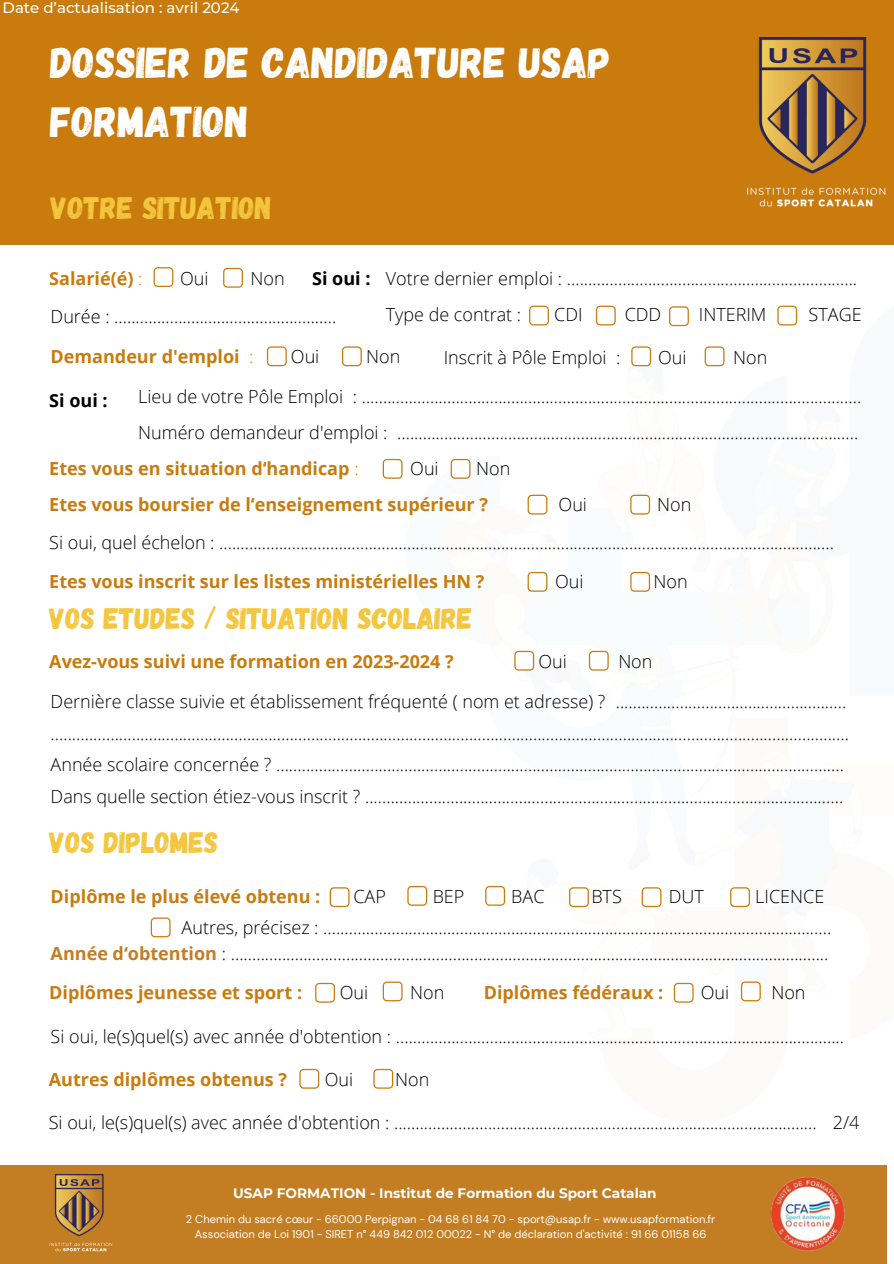
<style>
.page{position:relative;width:894px;height:1264px;background:#fff}
.page>*{position:absolute;margin:0;border:0;box-sizing:border-box;transform-origin:0 0}
.t1{font:43.05px/59.7px "Gagalin";color:#fff}
.t2{font:31.05px "Gagalin";color:#f3c63e}
.t3{font:29.55px "Gagalin";color:#f3c63e}
.t4{font:300 18px/31.5px "Open Sans";color:#000}
.t5{font:700 18px "Open Sans";color:#c97b0d}
.t6{font:700 18px "Open Sans";color:#000}
.t7{font:500 15px "Montserrat";color:#fff}
.t8{font:700 13.65px "Montserrat";color:#fff}
.t9{font:11.1px "DM Sans";color:#fff}
.s1{font-weight:300}
.s2{font-weight:700;color:#c37d23}
</style>
<div class="page">
<div style="left:0;top:0;width:893px;height:245px;background:#c97b0d"></div>
<svg style="left:153px;top:267px;width:20px;height:20px"></svg>
<svg style="left:223px;top:268px;width:20px;height:20px"></svg>
<svg style="left:529px;top:305px;width:19px;height:20px"></svg>
<svg style="left:595px;top:305px;width:20px;height:20px"></svg>
<svg style="left:669px;top:306px;width:19px;height:20px"></svg>
<svg style="left:777px;top:305px;width:20px;height:20px"></svg>
<svg style="left:267px;top:346px;width:20px;height:20px"></svg>
<svg style="left:342px;top:346px;width:20px;height:20px"></svg>
<svg style="left:631px;top:346px;width:20px;height:20px"></svg>
<svg style="left:704px;top:346px;width:20px;height:20px"></svg>
<svg style="left:382px;top:459px;width:20px;height:20px"></svg>
<svg style="left:450px;top:459px;width:20px;height:20px"></svg>
<svg style="left:588px;top:651px;width:20px;height:19px"></svg>
<svg style="left:514px;top:651px;width:20px;height:19px"></svg>
<img style="left:747px;top:37px;width:138px;height:170px">
<div style="left:0;top:1165px;width:886px;height:98px;background:#c37d23"></div>
<img style="left:770px;top:1176px;width:75px;height:74px">
<img style="left:49px;top:1174px;width:63px;height:76px">
<svg style="left:329px;top:887px;width:20px;height:20px"></svg>
<svg style="left:407px;top:886px;width:20px;height:19px"></svg>
<svg style="left:485px;top:886px;width:20px;height:19px"></svg>
<svg style="left:569px;top:887px;width:19px;height:20px"></svg>
<svg style="left:641px;top:887px;width:20px;height:20px"></svg>
<svg style="left:730px;top:887px;width:19px;height:20px"></svg>
<svg style="left:151px;top:917px;width:19px;height:20px"></svg>
<svg style="left:315px;top:982px;width:20px;height:20px"></svg>
<svg style="left:382px;top:981px;width:20px;height:20px"></svg>
<svg style="left:673px;top:982px;width:20px;height:20px"></svg>
<svg style="left:740px;top:981px;width:20px;height:20px"></svg>
<svg style="left:299px;top:1068px;width:20px;height:20px"></svg>
<svg style="left:527px;top:494px;width:20px;height:20px"></svg>
<svg style="left:630px;top:494px;width:20px;height:20px"></svg>
<svg style="left:373px;top:1068px;width:20px;height:20px"></svg>
<svg style="left:527px;top:572px;width:20px;height:19px"></svg>
<svg style="left:630px;top:572px;width:20px;height:19px"></svg>
<h4 class="t7" style="left:3px;top:-1px;width:238px">Date d’actualisation : avril 2024</h4>
<h1 class="t1" style="left:51px;top:31px;width:562px">DOSSIER DE CANDIDATURE USAP<br>FORMATION</h1>
<h2 class="t2" style="left:51px;top:187px;width:223px">VOTRE SITUATION</h2>
<h5 class="t5" style="left:49px;top:266px;width:95px">Salarié(é) <span class="s1">:</span></h5>
<h5 class="t4" style="left:180px;top:262px;width:30px">Oui</h5>
<h5 class="t4" style="left:250px;top:262px;width:36px">Non</h5>
<p class="t6" style="left:312px;top:266px;width:60px">Si oui :</p>
<p class="t4" style="left:385px;top:260px;width:473px;line-height:36px">Votre dernier emploi : ....................................................................<br>Type de contrat :</p>
<p class="t4" style="left:554px;top:299px;width:30px">CDI</p>
<p class="t4" style="left:624px;top:299px;width:38px">CDD</p>
<p class="t4" style="left:698px;top:299px;width:69px">INTERIM</p>
<p class="t4" style="left:808px;top:299px;width:54px">STAGE</p>
<h4 class="t4" style="left:51px;top:301px;width:287px">Durée : ....................................................</h4>
<h4 class="t5" style="left:51px;top:344px;width:204px">Demandeur d'emploi <span class="s1">:</span></h4>
<h4 class="t4" style="left:291px;top:340px;width:30px">Oui</h4>
<h4 class="t4" style="left:366px;top:340px;width:36px">Non</h4>
<p class="t4" style="left:443px;top:341px;width:178px">Inscrit à Pôle Emploi :</p>
<p class="t4" style="left:657px;top:341px;width:30px">Oui</p>
<p class="t4" style="left:733px;top:341px;width:36px">Non</p>
<h3 class="t6" style="left:49px;top:388px;width:60px">Si oui :</h3>
<h4 class="t4" style="left:138px;top:378px;width:724px;line-height:36px">Lieu de votre Pôle Emploi : .....................................................................................................................<br>Numéro demandeur d'emploi : ............................................................................................................</h4>
<p class="t5" style="left:49px;top:455px;width:311px">Etes vous en situation d‘handicap <span class="s1">:</span></p>
<p class="t4" style="left:410px;top:452px;width:30px">Oui</p>
<p class="t4" style="left:476px;top:452px;width:36px">Non</p>
<h4 class="t5" style="left:49px;top:491px;width:440px">Etes vous boursier de l‘enseignement supérieur ?</h4>
<h4 class="t4" style="left:558px;top:488px;width:30px">Oui</h4>
<h4 class="t4" style="left:657px;top:488px;width:36px">Non</h4>
<p class="t4" style="left:49px;top:526px;width:786px">Si oui, quel échelon : ................................................................................................................................................</p>
<p class="t5" style="left:49px;top:568px;width:436px">Etes vous inscrit sur les listes ministérielles HN ?</p>
<p class="t4" style="left:555px;top:565px;width:30px">Oui</p>
<p class="t4" style="left:653px;top:565px;width:36px">Non</p>
<p class="t3" style="left:49px;top:599px;width:424px">VOS ETUDES / SITUATION SCOLAIRE</p>
<p class="t5" style="left:49px;top:649px;width:406px">Avez-vous suivi une formation en 2023-2024 ?</p>
<p class="t4" style="left:538px;top:645px;width:30px">Oui</p>
<p class="t4" style="left:618px;top:645px;width:36px">Non</p>
<p class="t4" style="left:51px;top:685px;width:799px">Dernière classe suivie et établissement fréquenté ( nom et adresse) ? ...................................................... ...........................................................................................................................................................................................<br>Année scolaire concernée ? .....................................................................................................................................<br>Dans quelle section étiez-vous inscrit ? ................................................................................................................</p>
<h4 class="t3" style="left:49px;top:823px;width:170px">VOS DIPLOMES</h4>
<p class="t5" style="left:51px;top:884px;width:271px">Diplôme le plus élevé obtenu :</p>
<p class="t4" style="left:353px;top:880px;width:34px">CAP</p>
<p class="t4" style="left:432px;top:880px;width:33px">BEP</p>
<p class="t4" style="left:511px;top:880px;width:35px">BAC</p>
<p class="t4" style="left:591px;top:880px;width:32px">BTS</p>
<p class="t4" style="left:668px;top:880px;width:37px">DUT</p>
<p class="t4" style="left:755px;top:880px;width:70px">LICENCE</p>
<p class="t4" style="left:51px;top:914px;width:782px;line-height:25.2px;text-align:right">Autres, précisez : .......................................................................................................................<br><span class="s2">Année d‘obtention</span> : ............................................................................................................................................</p>
<h3 class="t5" style="left:49px;top:979px;width:254px">Diplômes jeunesse et sport :</h3>
<h3 class="t4" style="left:339px;top:976px;width:30px">Oui</h3>
<h3 class="t4" style="left:410px;top:976px;width:36px">Non</h3>
<h4 class="t5" style="left:483px;top:979px;width:181px">Diplômes fédéraux :</h4>
<h4 class="t4" style="left:700px;top:976px;width:30px">Oui</h4>
<h4 class="t4" style="left:771px;top:976px;width:36px">Non</h4>
<h4 class="t4" style="left:51px;top:1019px;width:794px">Si oui, le(s)quel(s) avec année d'obtention : .........................................................................................................</h4>
<p class="t5" style="left:49px;top:1066px;width:239px">Autres diplômes obtenus ?</p>
<p class="t4" style="left:324px;top:1063px;width:30px">Oui</p>
<p class="t4" style="left:395px;top:1063px;width:36px">Non</p>
<p class="t4" style="left:49px;top:1105px;width:769px">Si oui, le(s)quel(s) avec année d'obtention : ...................................................................................................</p>
<p class="t4" style="left:832px;top:1105px;width:28px">2/4</p>
<h4 class="t8" style="left:233px;top:1184px;width:425px">USAP FORMATION - Institut de Formation du Sport Catalan</h4>
<p class="t9" style="left:186px;top:1211px;width:530px">2 Chemin du sacré cœur - 66000 Perpignan - 04 68 61 84 70 - sport@usap.fr - www.usapformation.fr</p>
<p class="t9" style="left:195px;top:1226px;width:513px">Association de Loi 1901 - SIRET n° 449 842 012 00022 - N° de déclaration d'activité : 91 66 01158 66</p>
</div>
